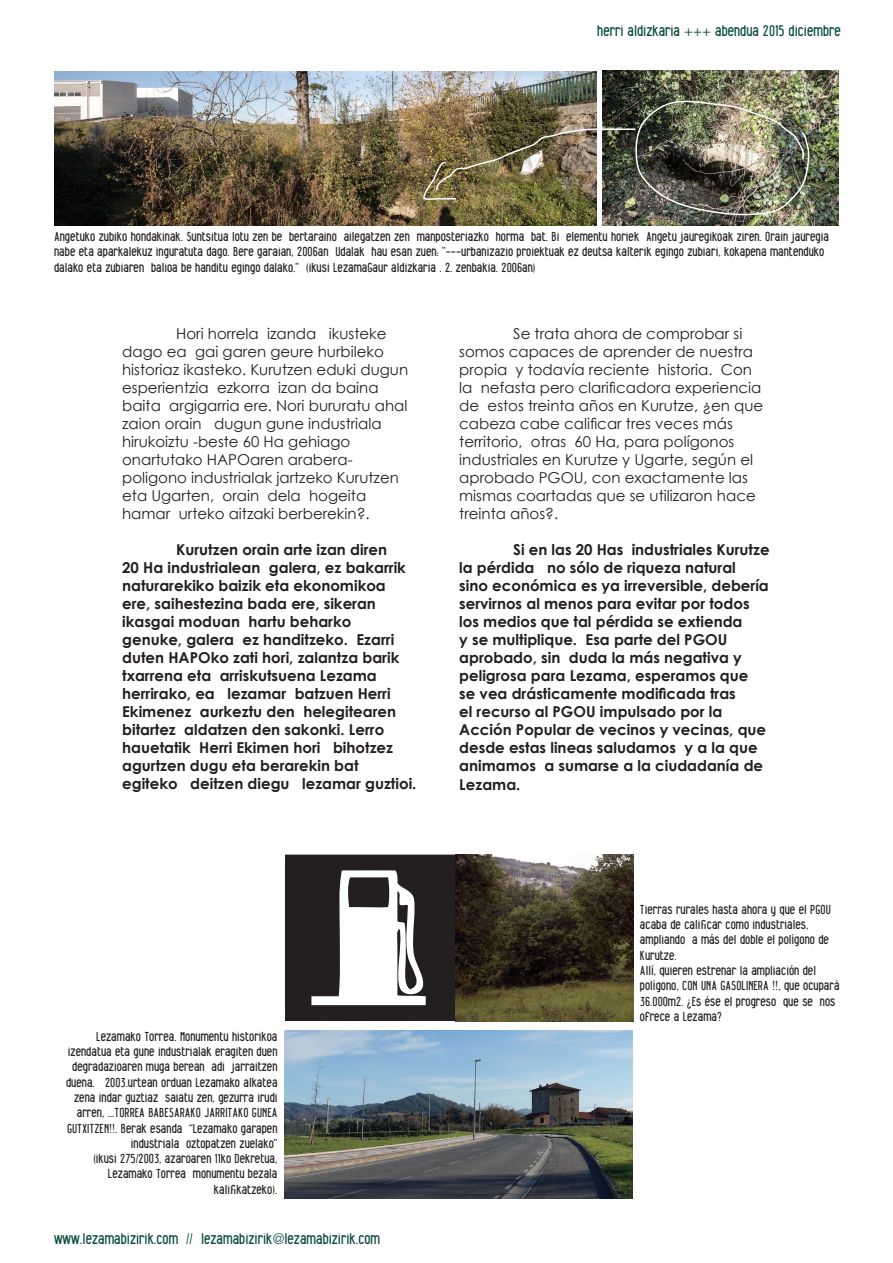
<style>
.page{position:relative;width:893px;height:1263px;background:#fff}
.page>*{position:absolute;margin:0;border:0;box-sizing:border-box;transform-origin:0 0}
.t1{font:700 15px/18px "Century Gothic";color:#231f20}
.t2{font:15px/18px "Century Gothic";color:#231f20}
.t3{font:condensed 15px "Alfphabet";color:#07493e}
.t4{font:condensed 12.75px/15.3px "Alfphabet";color:#231f20}
</style>
<div class="page">
<img style="left:54px;top:71px;width:542px;height:154px">
<img style="left:603px;top:71px;width:236px;height:154px">
<img style="left:423px;top:100px;width:387px;height:116px">
<img style="left:284px;top:1030px;width:348px;height:169px">
<svg style="left:285px;top:854px;width:173px;height:167px"></svg>
<img style="left:455px;top:855px;width:178px;height:166px">
<p class="t3" style="left:597px;top:21px;width:245px">herri aldizkaria +++ abendua 2015 diciembre</p>
<p class="t4" style="left:54px;top:228px;width:776px;line-height:15.8px">Angetuko zubiko hondakinak. Suntsitua lotu zen be bertaraino ailegatzen zen manposteriazko horma bat. Bi elementu horiek Angetu jauregikoak ziren. Orain jauregia nabe eta aparkalekuz inguratuta dago. Bere garaian, 2006an Udalak hau esan zuen: ”---urbanizazio proiektuak ez deutsa kalterik egingo zubiari, kokapena mantenduko dalako eta zubiaren balioa be handitu egingo dalako.” (ikusi LezamaGaur aldizkaria . 2. zenbakia. 2006an)</p>
<p class="t2" style="left:122px;top:325px;width:287px;text-indent:54px">Hori horrela izanda ikusteke dago ea gai garen geure hurbileko historiaz ikasteko. Kurutzen eduki dugun esperientzia ezkorra izan da baina baita argigarria ere. Nori bururatu ahal zaion orain dugun gune industriala hirukoiztu -beste 60 Ha gehiago onartutako HAPOaren arabera&shy;poligono industrialak jartzeko Kurutzen eta Ugarten, orain dela hogeita hamar urteko aitzaki berberekin?.</p>
<p class="t1" style="left:122px;top:541px;width:296px;text-indent:54px">Kurutzen orain arte izan diren<br>20 Ha industrialean galera, ez bakarrik naturarekiko baizik eta ekonomikoa ere, saihestezina bada ere, sikeran ikasgai moduan hartu beharko<br>genuke, galera ez handitzeko. Ezarri duten HAPOko zati hori, zalantza barik txarrena eta arriskutsuena Lezama herrirako, ea lezamar batzuen Herri Ekimenez aurkeztu den helegitearen bitartez aldatzen den sakonki. Lerro hauetatik Herri Ekimen hori bihotzez agurtzen dugu eta berarekin bat egiteko deitzen diegu lezamar guztioi.</p>
<p class="t2" style="left:459px;top:325px;width:306px;text-indent:54px">Se trata ahora de comprobar si somos capaces de aprender de nuestra propia y todavía reciente historia. Con la nefasta pero clarificadora experiencia de estos treinta años en Kurutze, ¿en que cabeza cabe calificar tres veces más territorio, otras 60 Ha, para polígonos industriales en Kurutze y Ugarte, según el aprobado PGOU, con exactamente las mismas coartadas que se utilizaron hace treinta años?.</p>
<p class="t1" style="left:459px;top:541px;width:312px;text-indent:54px">Si en las 20 Has industriales Kurutze la pérdida no sólo de riqueza natural<br>sino económica es ya irreversible, debería servirnos al menos para evitar por todos los medios que tal pérdida se extienda<br>y se multiplique. Esa parte del PGOU aprobado, sin duda la más negativa y peligrosa para Lezama, esperamos que<br>se vea drásticamente modificada tras<br>el recurso al PGOU impulsado por la Acción Popular de vecinos y vecinas, que desde estas lineas saludamos y a la que animamos a sumarse a la ciudadanía de Lezama.</p>
<p class="t4" style="left:66px;top:1028px;width:213px;text-align:right">Lezamako Torrea. Monumentu historikoa izendatua eta gune industrialak eragiten duen degradazioaren muga berean adi jarraitzen duena. 2003.urtean orduan Lezamako alkatea zena indar guztiaz saiatu zen, gezurra irudi arren, ...TORREA BABESARAKO JARRITAKO GUNEA GUTXITZEN!!. Berak esanda “Lezamako garapen industriala oztopatzen zuelako”<br>(ikusi 275/2003, azaroaren 11ko Dekretua, Lezamako Torrea monumentu bezala kalifikatzeko).</p>
<p class="t3" style="left:54px;top:1230px;width:328px">www.lezamabizirik.com // lezamabizirik@lezamabizirik.com</p>
<p class="t4" style="left:640px;top:901px;width:201px">Tierras rurales hasta ahora y que el PGOU acaba de calificar como industriales, ampliando a más del doble el polígono de Kurutze.<br>Allí, quieren estrenar la ampliación del polígono, CON UNA GASOLINERA !!, que ocupará 36.000m2. ¿Es ése el progreso que se nos ofrece a Lezama?</p>
</div>
